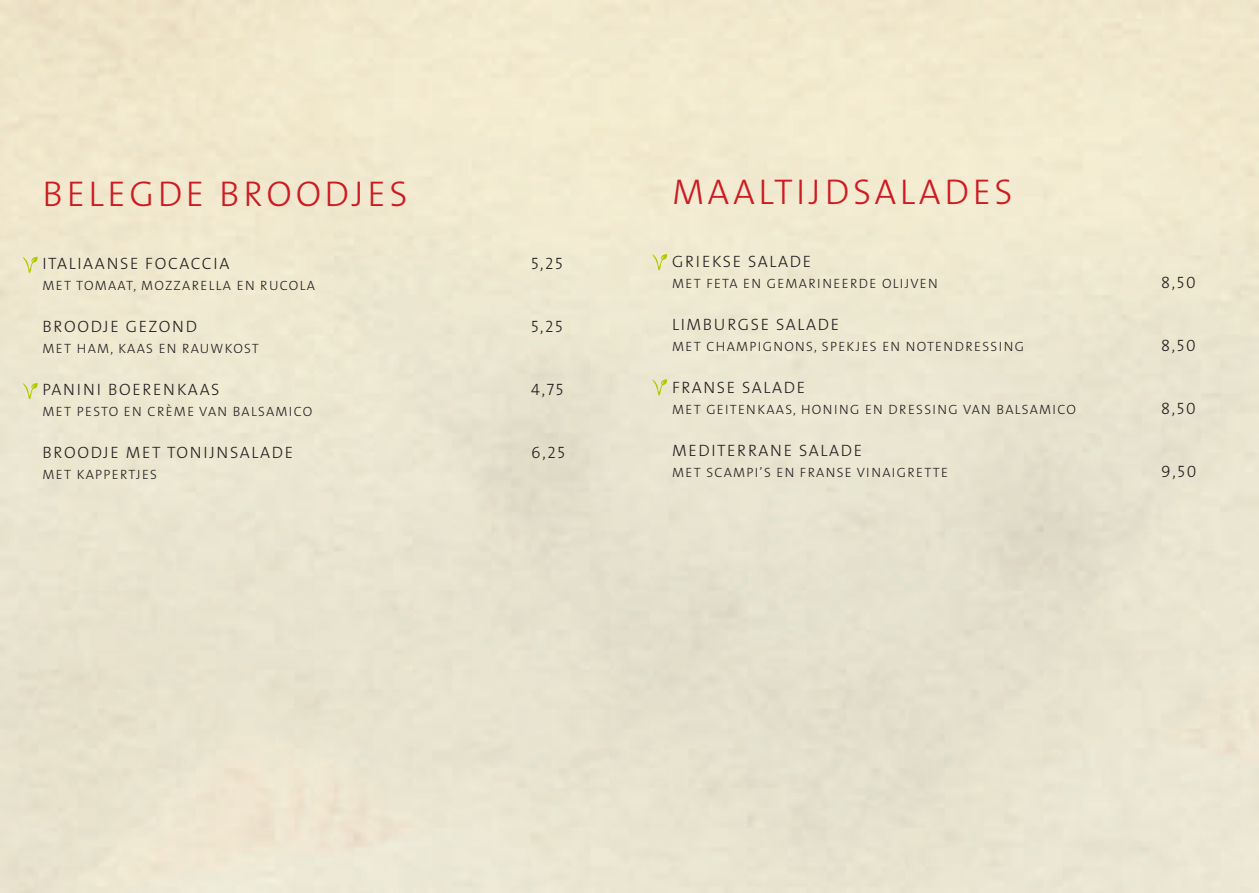
<style>
.page{position:relative;width:1259px;height:893px;background:#fff}
.page>*{position:absolute;margin:0;border:0;box-sizing:border-box;transform-origin:0 0}
.t1{font:36px "The Mix Light Caps";letter-spacing:.1em;color:#cc1b22}
.t2{font:16.5px "The Mix Light Caps";letter-spacing:.1em;color:#231f20}
.t3{font:13.5px "The Mix Light Caps";letter-spacing:.1em;color:#231f20}
</style>
<div class="page">
<svg style="left:652px;top:254px;width:15px;height:16px"></svg>
<svg style="left:652px;top:379px;width:15px;height:16px"></svg>
<svg style="left:22px;top:257px;width:16px;height:16px"></svg>
<svg style="left:22px;top:383px;width:16px;height:16px"></svg>
<h1 class="t1" style="left:43px;top:164px;width:366px">BELEGDE BROODJES</h1>
<p class="t2" style="left:43px;top:249px;width:188px">ITALIAANSE FOCACCIA</p>
<p class="t2" style="left:531px;top:249px;width:33px">5,25</p>
<p class="t3" style="left:43px;top:274px;width:274px">MET TOMAAT, MOZZARELLA EN RUCOLA</p>
<p class="t2" style="left:43px;top:312px;width:156px">BROODJE GEZOND</p>
<p class="t2" style="left:531px;top:312px;width:33px">5,25</p>
<p class="t3" style="left:43px;top:337px;width:218px">MET HAM, KAAS EN RAUWKOST</p>
<p class="t2" style="left:43px;top:375px;width:178px">PANINI BOERENKAAS</p>
<p class="t2" style="left:531px;top:375px;width:34px">4,75</p>
<p class="t3" style="left:43px;top:400px;width:271px">MET PESTO EN CRÈME VAN BALSAMICO</p>
<p class="t2" style="left:43px;top:438px;width:252px">BROODJE MET TONIJNSALADE</p>
<p class="t2" style="left:531px;top:438px;width:35px">6,25</p>
<p class="t3" style="left:43px;top:463px;width:116px">MET KAPPERTJES</p>
<h1 class="t1" style="left:672px;top:162px;width:342px">MAALTIJDSALADES</h1>
<p class="t2" style="left:672px;top:248px;width:141px">GRIEKSE SALADE</p>
<p class="t3" style="left:672px;top:272px;width:267px">MET FETA EN GEMARINEERDE OLIJVEN</p>
<p class="t2" style="left:1161px;top:269px;width:36px">8,50</p>
<p class="t2" style="left:672px;top:311px;width:169px">LIMBURGSE SALADE</p>
<p class="t3" style="left:672px;top:335px;width:353px">MET CHAMPIGNONS, SPEKJES EN NOTENDRESSING</p>
<p class="t2" style="left:1161px;top:332px;width:36px">8,50</p>
<p class="t2" style="left:672px;top:374px;width:135px">FRANSE SALADE</p>
<p class="t3" style="left:672px;top:398px;width:405px">MET GEITENKAAS, HONING EN DRESSING VAN BALSAMICO</p>
<p class="t2" style="left:1161px;top:395px;width:36px">8,50</p>
<p class="t2" style="left:672px;top:437px;width:192px">MEDITERRANE SALADE</p>
<p class="t3" style="left:672px;top:461px;width:277px">MET SCAMPI’S EN FRANSE VINAIGRETTE</p>
<p class="t2" style="left:1161px;top:458px;width:37px">9,50</p>
</div>
